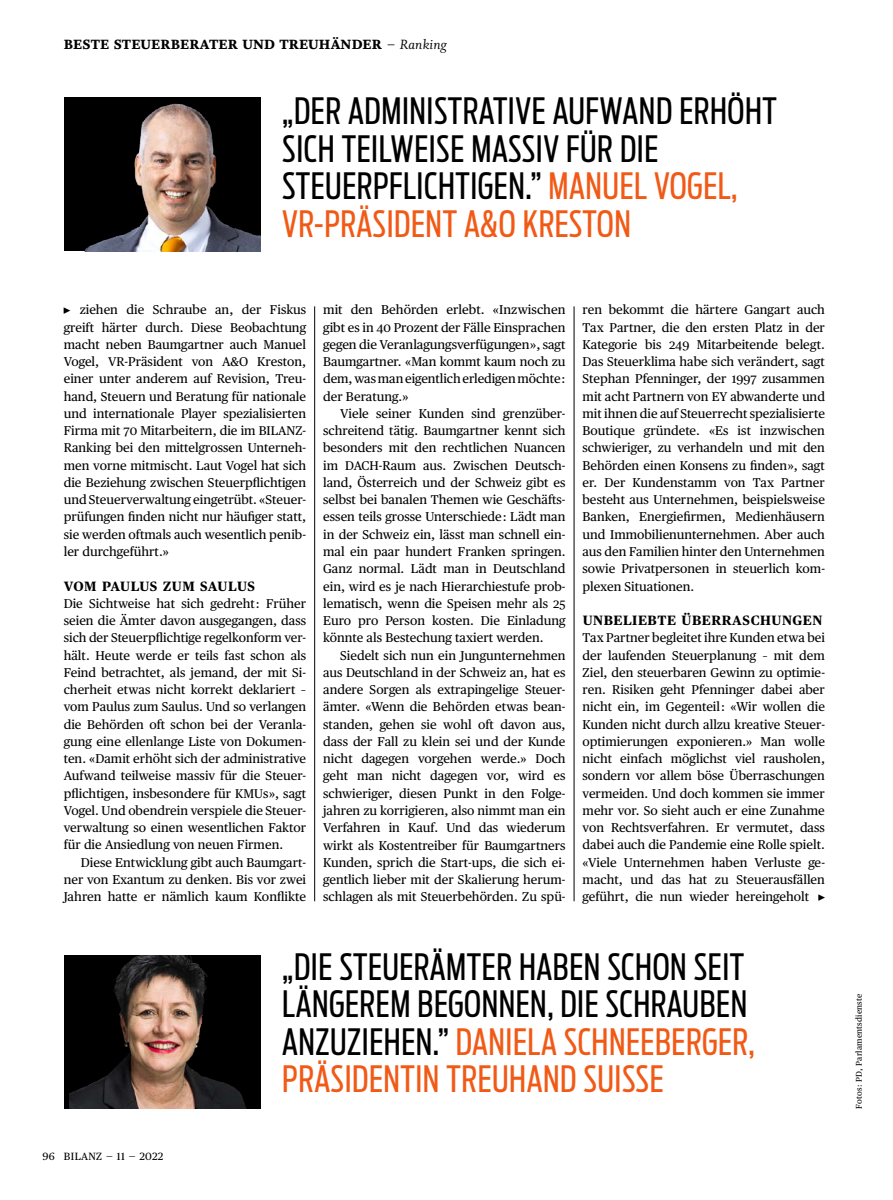
<style>
.page{position:relative;width:893px;height:1200px;background:#fff}
.page>*{position:absolute;margin:0;border:0;box-sizing:border-box;transform-origin:0 0}
.t1{font:extra-condensed 36px/37.5px "Antenna";letter-spacing:.015em;color:#000}
.t2{font:900 15px "Whitman";letter-spacing:.01em;color:#000}
.t3{font:700 13.5px "Publico Text";letter-spacing:.04em;color:#000}
.t4{font:12.75px/17.2px "Publico Text";color:#000;text-align:justify}
.t5{font:10.5px "Publico Text";letter-spacing:.035em;color:#000}
.t6{font:8.25px "Publico Text";letter-spacing:.025em;color:#000}
.t7{font:6px "Carta Std";color:#000}
.s1{font-weight:400;font-style:italic}
.s2{color:#f15a16}
.s3{font-size:12.6px}
</style>
<div class="page">
<img style="left:64px;top:98px;width:196px;height:153px">
<div style="left:64px;top:954px;width:196px;height:154px;background:#000"></div>
<img style="left:69px;top:954px;width:186px;height:154px">
<hr style="left:314px;top:306px;width:1px;height:595px;background:#000">
<hr style="left:574px;top:306px;width:1px;height:595px;background:#000">
<p class="t2" style="left:64px;top:36px;width:384px">BESTE STEUERBERATER UND TREUHÄNDER <span class="s1">– Ranking</span></p>
<h1 class="t1" style="left:282px;top:92px;width:496px">„DER ADMINISTRATIVE AUFWAND ERHÖHT<br>SICH TEILWEISE MASSIV FÜR DIE<br>STEUERPFLICHTIGEN.” <span class="s2">MANUEL VOGEL,<br>VR-PRÄSIDENT A&amp;O KRESTON</span></h1>
<p class="t4" style="left:64px;top:300px;width:244px;text-indent:16px">ziehen die Schraube an, der Fiskus greift härter durch. Diese Beobachtung macht neben Baumgartner auch Manuel Vogel, <span class="s3">VR</span>-Präsident von A&amp;O Kreston, einer unter anderem auf Revision, Treu&shy;hand, Steuern und Beratung für nationale und internationale Player spezialisierten Firma mit 70 Mitarbeitern, die im <span class="s3">BILANZ</span>-Ranking bei den mittelgrossen Unterneh&shy;men vorne mitmischt. Laut Vogel hat sich die Beziehung zwischen Steuerpflichtigen und Steuerverwaltung eingetrübt. «Steuer&shy;prüfungen finden nicht nur häufiger statt, sie werden oftmals auch wesentlich penib&shy;ler durchgeführt.»</p>
<p class="t3" style="left:64px;top:575px;width:192px">VOM PAULUS ZUM SAULUS</p>
<p class="t4" style="left:64px;top:593px;width:244px">Die Sichtweise hat sich gedreht: Früher seien die Ämter davon ausgegangen, dass sich der Steuerpflichtige regelkonform ver&shy;hält. Heute werde er teils fast schon als Feind betrachtet, als jemand, der mit Si&shy;cherheit etwas nicht korrekt deklariert – vom Paulus zum Saulus. Und so verlangen die Behörden oft schon bei der Veranla&shy;gung eine ellenlange Liste von Dokumen&shy;ten. «Damit erhöht sich der administrative Aufwand teilweise massiv für die Steuer&shy;pflichtigen, insbesondere für <span class="s3">KMU</span>s», sagt Vogel. Und obendrein verspiele die Steuer&shy;verwaltung so einen wesentlichen Faktor für die Ansiedlung von neuen Firmen.</p>
<p class="t4" style="left:64px;top:852px;width:244px;text-indent:17px">Diese Entwicklung gibt auch Baumgart&shy;ner von Exantum zu denken. Bis vor zwei Jahren hatte er nämlich kaum Konflikte</p>
<p class="t7" style="left:64px;top:307px;width:8px">•</p>
<p class="t4" style="left:323px;top:300px;width:244px">mit den Behörden erlebt. «Inzwischen gibt es in 40 Prozent der Fälle Einsprachen gegen die Veranlagungsverfügungen», sagt Baumgartner. «Man kommt kaum noch zu dem, was man eigentlich erledigen möchte: der Beratung.»</p>
<p class="t4" style="left:323px;top:404px;width:244px;text-indent:17px">Viele seiner Kunden sind grenzüber&shy;schreitend tätig. Baumgartner kennt sich besonders mit den rechtlichen Nuancen im <span class="s3">DACH</span>-Raum aus. Zwischen Deutsch&shy;land, Österreich und der Schweiz gibt es selbst bei banalen Themen wie Geschäfts&shy;essen teils grosse Unterschiede: Lädt man in der Schweiz ein, lässt man schnell ein&shy;mal ein paar hundert Franken springen.<br>Ganz normal. Lädt man in Deutschland ein, wird es je nach Hierarchiestufe prob&shy;lematisch, wenn die Speisen mehr als 25<br>Euro pro Person kosten. Die Einladung könnte als Bestechung taxiert werden.</p>
<p class="t4" style="left:323px;top:645px;width:244px;text-indent:17px">Siedelt sich nun ein Jungunternehmen aus Deutschland in der Schweiz an, hat es andere Sorgen als extrapingelige Steuer&shy;ämter. «Wenn die Behörden etwas bean&shy;standen, gehen sie wohl oft davon aus, dass der Fall zu klein sei und der Kunde nicht dagegen vorgehen werde.» Doch geht man nicht dagegen vor, wird es schwieriger, diesen Punkt in den Folge&shy;jahren zu korrigieren, also nimmt man ein Verfahren in Kauf. Und das wiederum wirkt als Kostentreiber für Baumgartners Kunden, sprich die Start-ups, die sich ei&shy;gentlich lieber mit der Skalierung herum&shy;schlagen als mit Steuerbehörden. Zu spü-</p>
<p class="t4" style="left:583px;top:300px;width:244px">ren bekommt die härtere Gangart auch Tax Partner, die den ersten Platz in der Kategorie bis 249 Mitarbeitende belegt.<br>Das Steuerklima habe sich verändert, sagt Stephan Pfenninger, der 1997 zusammen mit acht Partnern von <span class="s3">EY</span> abwanderte und mit ihnen die auf Steuerrecht spezialisierte Boutique gründete. «Es ist inzwischen schwieriger, zu verhandeln und mit den Behörden einen Konsens zu finden», sagt er. Der Kundenstamm von Tax Partner besteht aus Unternehmen, beispielsweise Banken, Energiefirmen, Medienhäusern und Immobilienunternehmen. Aber auch aus den Familien hinter den Unternehmen sowie Privatpersonen in steuerlich kom&shy;plexen Situationen.</p>
<p class="t3" style="left:583px;top:609px;width:241px">UNBELIEBTE ÜBERRASCHUNGEN</p>
<p class="t4" style="left:583px;top:628px;width:244px">Tax Partner begleitet ihre Kunden etwa bei der laufenden Steuerplanung – mit dem Ziel, den steuerbaren Gewinn zu optimie&shy;ren. Risiken geht Pfenninger dabei aber nicht ein, im Gegenteil: «Wir wollen die Kunden nicht durch allzu kreative Steuer&shy;optimierungen exponieren.» Man wolle nicht einfach möglichst viel rausholen, sondern vor allem böse Überraschungen vermeiden. Und doch kommen sie immer mehr vor. So sieht auch er eine Zunahme von Rechtsverfahren. Er vermutet, dass dabei auch die Pandemie eine Rolle spielt. «Viele Unternehmen haben Verluste ge&shy;macht, und das hat zu Steuerausfällen geführt, die nun wieder hereingeholt</p>
<p class="t7" style="left:818px;top:893px;width:8px">•</p>
<p class="t5" style="left:43px;top:1148px;width:122px">96 BILANZ — 11 — 2022</p>
<h1 class="t1" style="left:282px;top:947px;width:474px">„DIE STEUERÄMTER HABEN SCHON SEIT LÄNGEREM BEGONNEN, DIE SCHRAUBEN ANZUZIEHEN.” <span class="s2">DANIELA SCHNEEBERGER, PRÄSIDENTIN TREUHAND SUISSE</span></h1>
<p class="t6" style="left:853px;top:1108px;width:116px;rotate:-90deg">Fotos: PD, Parlamentsdienste</p>
</div>
